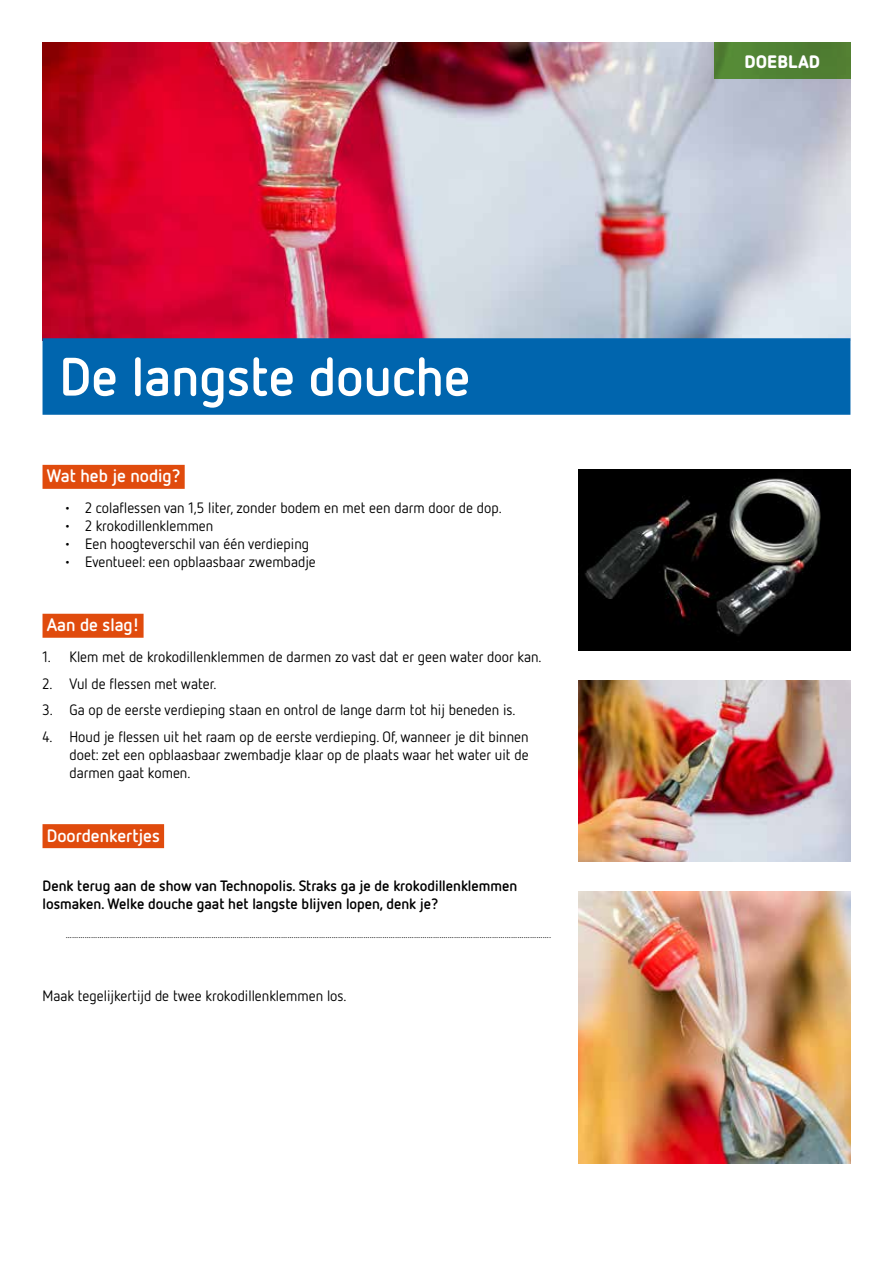
<style>
.page{position:relative;width:893px;height:1263px;background:#fff}
.page>*{position:absolute;margin:0;border:0;box-sizing:border-box;transform-origin:0 0}
.t1{font:700 54px "Netto OT";color:#fff}
.t2{font:700 18px "Netto OT";color:#fff}
.t3{font:900 18px "Netto Pro";color:#fff}
.t4{font:15px/18px "Netto OT";color:#000;text-align:justify}
.t5{font:700 15px/18px "Netto OT";color:#000}
.t6{font:10.5px "Netto OT";color:#000}
</style>
<div class="page">
<img style="left:43px;top:43px;width:807px;height:295px">
<img style="left:578px;top:469px;width:272px;height:182px">
<img style="left:578px;top:680px;width:272px;height:182px">
<div style="left:43px;top:338px;width:807px;height:77px;background:#0065ae"></div>
<div style="left:43px;top:465px;width:142px;height:24px;background:#e04b0d"></div>
<div style="left:43px;top:614px;width:101px;height:24px;background:#e04b0d"></div>
<div style="left:43px;top:824px;width:121px;height:24px;background:#e04b0d"></div>
<img style="left:578px;top:891px;width:272px;height:273px">
<div style="left:714px;top:43px;width:136px;height:36px;background:#508134"></div>
<h1 class="t1" style="left:60px;top:343px;width:412px">De langste douche</h1>
<p class="t2" style="left:47px;top:465px;width:135px">Wat heb je nodig?</p>
<p class="t4" style="left:64px;top:499px;width:439px">• 2 colaflessen van 1,5 liter, zonder bodem en met een darm door de dop.</p>
<p class="t4" style="left:64px;top:517px;width:151px">• 2 krokodillenklemmen</p>
<p class="t4" style="left:64px;top:535px;width:247px">• Een hoogteverschil van één verdieping</p>
<p class="t4" style="left:64px;top:553px;width:254px">• Eventueel: een opblaasbaar zwembadje</p>
<p class="t2" style="left:47px;top:614px;width:94px">Aan de slag!</p>
<p class="t4" style="left:43px;top:647px;width:501px">1. Klem met de krokodillenklemmen de darmen zo vast dat er geen water door kan.</p>
<p class="t4" style="left:43px;top:674px;width:176px">2. Vul de flessen met water.</p>
<p class="t4" style="left:43px;top:700px;width:474px">3. Ga op de eerste verdieping staan en ontrol de lange darm tot hij beneden is.</p>
<p class="t4" style="left:70px;top:727px;width:461px;text-indent:-27px">4. Houd je flessen uit het raam op de eerste verdieping. Of, wanneer je dit binnen doet: zet een opblaasbaar zwembadje klaar op de plaats waar het water uit de darmen gaat komen.</p>
<p class="t2" style="left:47px;top:824px;width:115px">Doordenkertjes</p>
<p class="t5" style="left:43px;top:876px;width:476px">Denk terug aan de show van Technopolis. Straks ga je de krokodillenklemmen losmaken. Welke douche gaat het langste blijven lopen, denk je?</p>
<p class="t6" style="left:66px;top:928px;width:487px">......................................................................................................................................................................................................................................</p>
<p class="t4" style="left:43px;top:986px;width:306px">Maak tegelijkertijd de twee krokodillenklemmen los.</p>
<p class="t3" style="left:744px;top:49px;width:77px">DOEBLAD</p>
</div>
